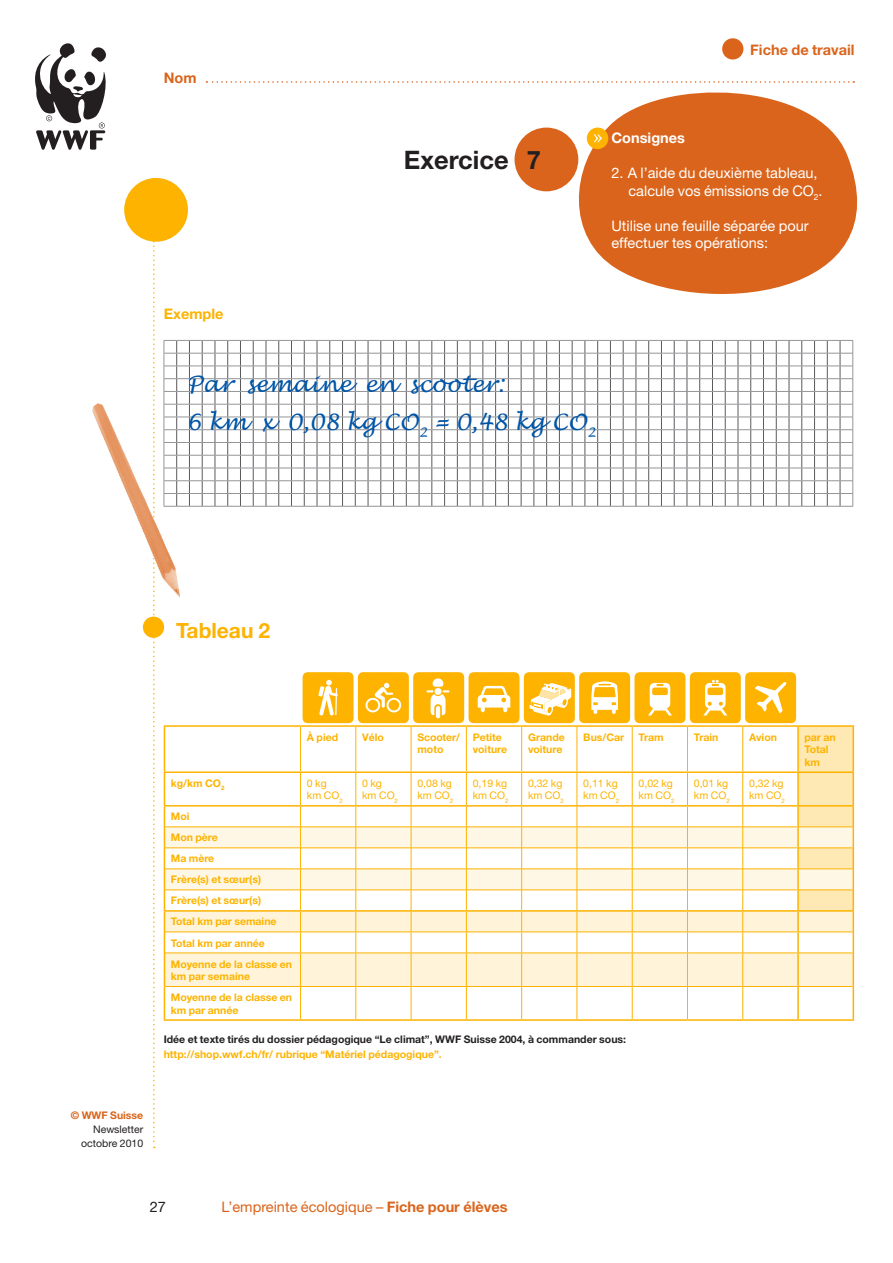
<style>
.page{position:relative;width:893px;height:1263px;background:#fff}
.page>*{position:absolute;margin:0;border:0;box-sizing:border-box;transform-origin:0 0}
.ESERCIZIO{font:700 25.5px "Helvetica Neue";color:#231f20}
.BLOCCO{font:italic 22.5px "Lucida Handwriting";color:#0155a7}
.TITOLO_PARAGRAFI{font:700 21px "Helvetica Neue";color:#fdb300}
.COMPITO_PICCOLO{font:14.55px/17.4px "Helvetica Neue";color:#fff}
.t1{font:14.55px "Helvetica Neue";color:#da641b}
.SCHEDA{font:700 14.55px "Helvetica Neue";color:#da641b}
.COMPITO_PICCOLO-2{font:700 14.55px "Helvetica Neue";color:#fff}
.BLOCCO-2{font:700 14.55px "Helvetica Neue";color:#fdb300}
.NOME{font:700 14.55px "Helvetica Neue";color:#da641b}
.t2{font:14.55px "Helvetica Neue";color:#231f20}
.DIDASCALIE{font:700 10.5px/12.6px "Helvetica Neue";color:#fdb300}
.t3{font:10.5px/12.6px "Helvetica Neue";color:#fdb300}
.DIDASCALIE-2{font:700 10.5px "Helvetica Neue";color:#231f20}
.t4{font:10.5px/14.2px "Helvetica Neue";color:#231f20;text-align:right}
.t5{font:700 10.5px "Helvetica Neue";color:#da641b}
.s1{font-weight:700}
</style>
<div class="page">
<svg style="left:35px;top:43px;width:71px;height:107px"></svg>
<div style="left:165px;top:953px;width:688px;height:33px;background:#fff4d9"></div>
<hr style="left:300px;top:953px;width:1px;height:33px;background:#fdb300">
<hr style="left:356px;top:953px;width:1px;height:33px;background:#fdb300">
<hr style="left:411px;top:953px;width:1px;height:33px;background:#fdb300">
<hr style="left:466px;top:953px;width:1px;height:33px;background:#fdb300">
<hr style="left:521px;top:953px;width:1px;height:33px;background:#fdb300">
<hr style="left:577px;top:953px;width:1px;height:33px;background:#fdb300">
<hr style="left:632px;top:953px;width:1px;height:33px;background:#fdb300">
<hr style="left:687px;top:953px;width:1px;height:33px;background:#fdb300">
<hr style="left:742px;top:953px;width:1px;height:33px;background:#fdb300">
<hr style="left:300px;top:987px;width:1px;height:32px;background:#fdb300">
<hr style="left:356px;top:987px;width:1px;height:32px;background:#fdb300">
<hr style="left:411px;top:987px;width:1px;height:32px;background:#fdb300">
<hr style="left:466px;top:987px;width:1px;height:32px;background:#fdb300">
<hr style="left:521px;top:987px;width:1px;height:32px;background:#fdb300">
<hr style="left:577px;top:987px;width:1px;height:32px;background:#fdb300">
<hr style="left:632px;top:987px;width:1px;height:32px;background:#fdb300">
<hr style="left:687px;top:987px;width:1px;height:32px;background:#fdb300">
<hr style="left:742px;top:987px;width:1px;height:32px;background:#fdb300">
<hr style="left:797px;top:953px;width:2px;height:33px;background:#fdb300">
<hr style="left:797px;top:987px;width:2px;height:32px;background:#fdb300">
<hr style="left:164px;top:953px;width:1px;height:33px;background:#fdb300">
<hr style="left:853px;top:953px;width:1px;height:33px;background:#fdb300">
<hr style="left:164px;top:986px;width:1px;height:33px;background:#fdb300">
<hr style="left:853px;top:986px;width:1px;height:33px;background:#fdb300">
<hr style="left:165px;top:986px;width:136px;height:1px;background:#fdb300">
<hr style="left:301px;top:986px;width:55px;height:1px;background:#fdb300">
<hr style="left:356px;top:986px;width:55px;height:1px;background:#fdb300">
<hr style="left:411px;top:986px;width:55px;height:1px;background:#fdb300">
<hr style="left:466px;top:986px;width:56px;height:1px;background:#fdb300">
<hr style="left:522px;top:986px;width:55px;height:1px;background:#fdb300">
<hr style="left:577px;top:986px;width:55px;height:1px;background:#fdb300">
<hr style="left:632px;top:986px;width:55px;height:1px;background:#fdb300">
<hr style="left:687px;top:986px;width:56px;height:1px;background:#fdb300">
<hr style="left:743px;top:986px;width:55px;height:1px;background:#fdb300">
<hr style="left:798px;top:986px;width:55px;height:1px;background:#fdb300">
<hr style="left:164px;top:1019px;width:137px;height:2px;background:#fdb300">
<hr style="left:301px;top:1019px;width:55px;height:2px;background:#fdb300">
<hr style="left:356px;top:1019px;width:55px;height:2px;background:#fdb300">
<hr style="left:411px;top:1019px;width:55px;height:2px;background:#fdb300">
<hr style="left:466px;top:1019px;width:56px;height:2px;background:#fdb300">
<hr style="left:522px;top:1019px;width:55px;height:2px;background:#fdb300">
<hr style="left:577px;top:1019px;width:55px;height:2px;background:#fdb300">
<hr style="left:632px;top:1019px;width:55px;height:2px;background:#fdb300">
<hr style="left:687px;top:1019px;width:56px;height:2px;background:#fdb300">
<hr style="left:743px;top:1019px;width:55px;height:2px;background:#fdb300">
<hr style="left:798px;top:1019px;width:56px;height:2px;background:#fdb300">
<svg style="left:164px;top:672px;width:690px;height:281px"></svg>
<div style="left:143px;top:617px;width:21px;height:21px;background:#fdb300;border-radius:50%"></div>
<div style="left:514px;top:128px;width:64px;height:63px;background:#da641b;border-radius:50%"></div>
<svg style="left:566px;top:81px;width:292px;height:213px;fill:#da641b"></svg>
<div style="left:587px;top:128px;width:21px;height:21px;background:#fdb300;border-radius:50%"></div>
<svg style="left:594px;top:134px;width:8px;height:8px"></svg>
<svg style="left:164px;top:340px;width:689px;height:167px"></svg>
<div style="left:722px;top:38px;width:21px;height:22px;background:#da641b;border-radius:50%"></div>
<svg style="left:206px;top:81px;width:648px;height:2px"></svg>
<div style="left:124px;top:178px;width:64px;height:64px;background:#fdb300;border-radius:50%"></div>
<svg style="left:153px;top:241px;width:2px;height:907px"></svg>
<img style="left:92px;top:403px;width:89px;height:195px">
<p class="NOME" style="left:164px;top:69px;width:34px">Nom</p>
<p class="ESERCIZIO" style="left:404px;top:144px;width:139px">Exercice 7</p>
<p class="SCHEDA" style="left:750px;top:41px;width:106px">Fiche de travail</p>
<p class="COMPITO_PICCOLO-2" style="left:611px;top:129px;width:75px">Consignes</p>
<p class="COMPITO_PICCOLO" style="left:628px;top:164px;width:196px;text-indent:-17px">2. A l’aide du deuxième tableau, calcule vos émissions de CO<sub>2</sub>.</p>
<p class="COMPITO_PICCOLO" style="left:611px;top:216px;width:199px">Utilise une feuille séparée pour</p>
<p class="COMPITO_PICCOLO" style="left:611px;top:234px;width:158px">effectuer tes opérations:</p>
<p class="BLOCCO-2" style="left:164px;top:305px;width:61px">Exemple</p>
<p class="BLOCCO" style="left:187px;top:370px;width:318px">Par semaine en scooter:</p>
<p class="BLOCCO" style="left:187px;top:408px;width:411px">6 km x 0,08 kg CO<sub>2</sub> = 0,48 kg CO<sub>2</sub></p>
<p class="TITOLO_PARAGRAFI" style="left:176px;top:617px;width:95px">Tableau 2</p>
<p class="DIDASCALIE" style="left:307px;top:730px;width:33px">À pied</p>
<p class="DIDASCALIE" style="left:362px;top:730px;width:23px">Vélo</p>
<p class="DIDASCALIE" style="left:417px;top:730px;width:44px">Scooter/ moto</p>
<p class="DIDASCALIE" style="left:473px;top:730px;width:36px">Petite voiture</p>
<p class="DIDASCALIE" style="left:528px;top:730px;width:38px">Grande voiture</p>
<p class="DIDASCALIE" style="left:583px;top:730px;width:43px">Bus/Car</p>
<p class="DIDASCALIE" style="left:639px;top:730px;width:27px">Tram</p>
<p class="DIDASCALIE" style="left:694px;top:730px;width:26px">Train</p>
<p class="DIDASCALIE" style="left:749px;top:730px;width:29px">Avion</p>
<p class="DIDASCALIE" style="left:804px;top:730px;width:33px">par an<br>Total km</p>
<p class="DIDASCALIE" style="left:171px;top:776px;width:55px">kg/km CO<sub>2</sub></p>
<p class="t3" style="left:307px;top:777px;width:21px">0 kg</p>
<p class="t3" style="left:307px;top:789px;width:37px">km CO<sub>2</sub></p>
<p class="t3" style="left:362px;top:777px;width:21px">0 kg</p>
<p class="t3" style="left:362px;top:789px;width:37px">km CO<sub>2</sub></p>
<p class="t3" style="left:417px;top:777px;width:36px">0,08 kg</p>
<p class="t3" style="left:417px;top:789px;width:37px">km CO<sub>2</sub></p>
<p class="t3" style="left:473px;top:777px;width:37px">0,19 kg km CO<sub>2</sub></p>
<p class="t3" style="left:528px;top:777px;width:37px">0,32 kg km CO<sub>2</sub></p>
<p class="t3" style="left:583px;top:777px;width:37px">0,11 kg km CO<sub>2</sub></p>
<p class="t3" style="left:639px;top:777px;width:37px">0,02 kg km CO<sub>2</sub></p>
<p class="t3" style="left:694px;top:777px;width:37px">0,01 kg km CO<sub>2</sub></p>
<p class="t3" style="left:749px;top:777px;width:37px">0,32 kg km CO<sub>2</sub></p>
<p class="t5" style="left:71px;top:1108px;width:74px">© WWF Suisse</p>
<p class="t4" style="left:81px;top:1122px;width:64px">Newsletter octobre 2010</p>
<p class="DIDASCALIE" style="left:171px;top:810px;width:20px">Moi</p>
<p class="DIDASCALIE" style="left:171px;top:831px;width:49px">Mon père</p>
<p class="DIDASCALIE" style="left:171px;top:852px;width:45px">Ma mère</p>
<p class="DIDASCALIE" style="left:171px;top:873px;width:92px">Frère(s) et sœur(s)</p>
<p class="DIDASCALIE" style="left:171px;top:894px;width:92px">Frère(s) et sœur(s)</p>
<p class="DIDASCALIE" style="left:171px;top:915px;width:107px">Total km par semaine</p>
<p class="DIDASCALIE" style="left:171px;top:936px;width:96px">Total km par année</p>
<p class="DIDASCALIE" style="left:171px;top:957px;width:123px">Moyenne de la classe en km par semaine</p>
<p class="DIDASCALIE" style="left:171px;top:991px;width:123px">Moyenne de la classe en km par année</p>
<p class="DIDASCALIE-2" style="left:164px;top:1033px;width:464px">Idée et texte tirés du dossier pédagogique “Le climat”, WWF Suisse 2004, à commander sous:</p>
<p class="DIDASCALIE" style="left:164px;top:1047px;width:280px">http://shop.wwf.ch/fr/ rubrique “Matériel pédagogique”.</p>
<h3 class="t2" style="left:150px;top:1198px;width:18px">27</h3>
<p class="t1" style="left:221px;top:1198px;width:288px">L’empreinte écologique – <span class="s1">Fiche pour élèves</span></p>
</div>
